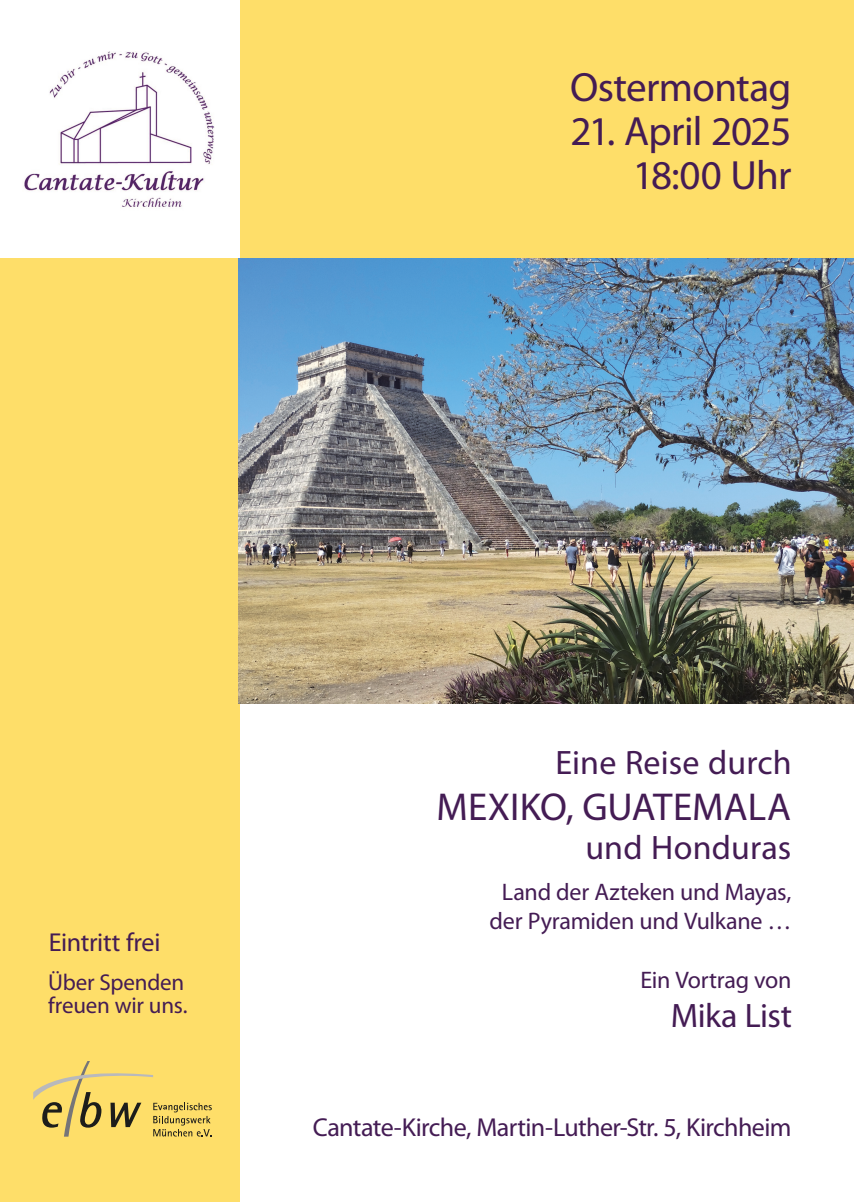
<style>
.page{position:relative;width:854px;height:1202px;background:#fff}
.page>*{position:absolute;margin:0;border:0;box-sizing:border-box;transform-origin:0 0}
.t1{font:41px/44px "Myriad Pro";letter-spacing:-.02em;color:#441c54;text-align:right}
.t2{font:39px "Myriad Pro";color:#441c54}
.t3{font:34px "Myriad Pro";color:#441c54}
.t4{font:26px "Myriad Pro";letter-spacing:-.02em;color:#441c54}
.t5{font:24px/28.8px "Myriad Pro";letter-spacing:-.01em;color:#441c54;text-align:center}
.t6{font:23px/23px "Myriad Pro";letter-spacing:-.01em;color:#441c54}
</style>
<div class="page">
<div style="left:233px;top:0;width:620px;height:259px;background:#fede69"></div>
<div style="left:0;top:257px;width:239px;height:945px;background:#fede69"></div>
<svg style="left:33px;top:1061px;width:179px;height:76px"></svg>
<div style="left:0;top:0;width:239px;height:258px;background:#fff"></div>
<img style="left:24px;top:52px;width:190px;height:156px">
<img style="left:238px;top:259px;width:615px;height:444px">
<h1 class="t1" style="left:570px;top:66px;width:223px">Ostermontag</h1>
<h1 class="t1" style="left:570px;top:110px;width:222px">21. April 2025<br>18:00 Uhr</h1>
<p class="t4" style="left:49px;top:928px;width:113px">Eintritt frei</p>
<p class="t6" style="left:48px;top:971px;width:141px">Über Spenden freuen wir uns.</p>
<h3 class="t3" style="left:555px;top:744px;width:237px">Eine Reise durch</h3>
<h2 class="t2" style="left:436px;top:786px;width:356px">MEXIKO, GUATEMALA</h2>
<h3 class="t3" style="left:585px;top:829px;width:207px">und Honduras</h3>
<p class="t5" style="left:489px;top:878px;width:303px">Land der Azteken und Mayas, der Pyramiden und Vulkane …</p>
<p class="t5" style="left:640px;top:966px;width:152px">Ein Vortrag von</p>
<h3 class="t3" style="left:670px;top:997px;width:122px">Mika List</h3>
<p class="t4" style="left:312px;top:1113px;width:480px">Cantate-Kirche, Martin-Luther-Str. 5, Kirchheim</p>
</div>
